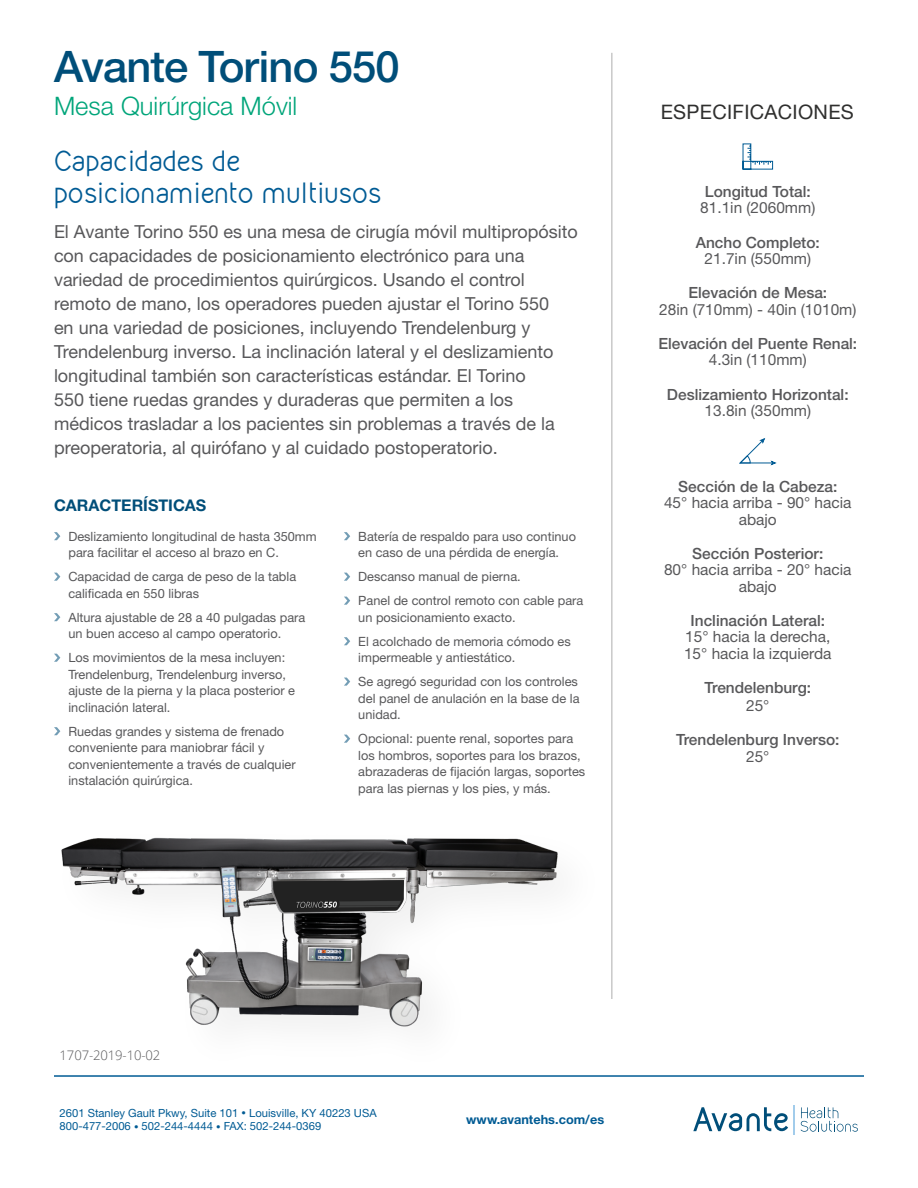
<style>
.page{position:relative;width:918px;height:1188px;background:#fff}
.page>*{position:absolute;margin:0;border:0;box-sizing:border-box;transform-origin:0 0}
.t1{font:500 43.5px "Helvetica Neue LT Std";letter-spacing:-.02em;color:#004e79}
.t2{font:25.5px/32.1px "Kirvy";color:#005b94}
.t3{font:300 25.5px "Helvetica Neue LT Std";color:#00a57a}
.t4{font:19.95px "Helvetica Neue LT Std";letter-spacing:.015em;color:#2f2f2e}
.t5{font:18px/24px "Helvetica Neue LT Std";color:#58585a}
.t6{font:700 16.05px "Helvetica Neue LT Std";color:#004e79}
.t7{font:500 15.45px "Helvetica Neue LT Std";color:#58585a}
.t8{font:15.45px/16.5px "Helvetica Neue LT Std";color:#58585a;text-align:center}
.t9{font:300 13.2px "Open Sans";letter-spacing:-.01em;color:#58585a}
.t10{font:12.75px/16.5px "Helvetica Neue LT Std";color:#58585a}
.t11{font:700 12.75px "Helvetica Neue LT Std";color:#005b94}
.t12{font:11.25px/13.5px "Helvetica Neue LT Std";color:#005b94}
.s1{font-size:9px}
</style>
<div class="page">
<img style="left:61px;top:837px;width:497px;height:190px">
<svg style="left:742px;top:143px;width:31px;height:27px"></svg>
<svg style="left:739px;top:438px;width:37px;height:28px"></svg>
<svg style="left:344px;top:532px;width:6px;height:8px"></svg>
<svg style="left:54px;top:613px;width:6px;height:8px"></svg>
<svg style="left:54px;top:654px;width:6px;height:8px"></svg>
<svg style="left:54px;top:727px;width:6px;height:8px"></svg>
<svg style="left:344px;top:597px;width:6px;height:8px"></svg>
<svg style="left:54px;top:532px;width:6px;height:8px"></svg>
<svg style="left:54px;top:573px;width:6px;height:8px"></svg>
<svg style="left:344px;top:573px;width:6px;height:8px"></svg>
<svg style="left:344px;top:637px;width:6px;height:8px"></svg>
<svg style="left:344px;top:678px;width:6px;height:8px"></svg>
<svg style="left:344px;top:735px;width:6px;height:8px"></svg>
<hr style="left:612px;top:53px;width:1px;height:946px;background:#58585a">
<hr style="left:54px;top:1075px;width:810px;height:2px;background:#005b94">
<svg style="left:801px;top:1107px;width:57px;height:25px"></svg>
<hr style="left:793px;top:1105px;width:2px;height:29px;background:#98c7e9">
<svg style="left:693px;top:1107px;width:95px;height:24px"></svg>
<h1 class="t1" style="left:54px;top:41px;width:347px">Avante Torino 550</h1>
<h2 class="t3" style="left:54px;top:90px;width:245px">Mesa Quirúrgica Móvil</h2>
<h2 class="t2" style="left:54px;top:144px;width:330px">Capacidades de posicionamiento multiusos</h2>
<p class="t5" style="left:54px;top:219px;width:525px">El Avante Torino 550 es una mesa de cirugía móvil multipropósito con capacidades de posicionamiento electrónico para una variedad de procedimientos quirúrgicos. Usando el control remoto de mano, los operadores pueden ajustar el Torino 550<br>en una variedad de posiciones, incluyendo Trendelenburg y Trendelenburg inverso. La inclinación lateral y el deslizamiento longitudinal también son características estándar. El Torino<br>550 tiene ruedas grandes y duraderas que permiten a los médicos trasladar a los pacientes sin problemas a través de la preoperatoria, al quirófano y al cuidado postoperatorio.</p>
<p class="t6" style="left:54px;top:495px;width:154px">CARACTERÍSTICAS</p>
<p class="t10" style="left:68px;top:528px;width:250px">Deslizamiento longitudinal de hasta 350mm para facilitar el acceso al brazo en C.</p>
<p class="t10" style="left:68px;top:568px;width:229px">Capacidad de carga de peso de la tabla calificada en 550 libras</p>
<p class="t10" style="left:68px;top:609px;width:238px">Altura ajustable de 28 a 40 pulgadas para un buen acceso al campo operatorio.</p>
<p class="t10" style="left:68px;top:649px;width:228px">Los movimientos de la mesa incluyen:<br>Trendelenburg, Trendelenburg inverso, ajuste de la pierna y la placa posterior e inclinación lateral.</p>
<p class="t10" style="left:68px;top:723px;width:229px">Ruedas grandes y sistema de frenado conveniente para maniobrar fácil y convenientemente a través de cualquier instalación quirúrgica.</p>
<p class="t10" style="left:358px;top:528px;width:219px">Batería de respaldo para uso continuo en caso de una pérdida de energía.</p>
<p class="t10" style="left:358px;top:565px;width:227px;line-height:24px">Descanso manual de pierna.<br>Panel de control remoto con cable para</p>
<p class="t10" style="left:358px;top:605px;width:214px;line-height:24px">un posicionamiento exacto.<br>El acolchado de memoria cómodo es</p>
<p class="t10" style="left:358px;top:646px;width:221px;line-height:24px">impermeable y antiestático.<br>Se agregó seguridad con los controles</p>
<p class="t10" style="left:358px;top:690px;width:223px">del panel de anulación en la base de la unidad.</p>
<p class="t10" style="left:358px;top:730px;width:229px">Opcional: puente renal, soportes para los hombros, soportes para los brazos, abrazaderas de fijación largas, soportes para las piernas y los pies, y más.</p>
<h3 class="t4" style="left:661px;top:100px;width:195px">ESPECIFICACIONES</h3>
<p class="t7" style="left:705px;top:182px;width:107px">Longitud Total:</p>
<p class="t8" style="left:700px;top:199px;width:117px">81.1in (2060mm)</p>
<p class="t7" style="left:696px;top:233px;width:126px">Ancho Completo:</p>
<p class="t8" style="left:705px;top:250px;width:108px">21.7in (550mm)</p>
<p class="t7" style="left:688px;top:284px;width:140px">Elevación de Mesa:</p>
<p class="t8" style="left:659px;top:301px;width:199px">28in (710mm) - 40in (1010m)</p>
<p class="t7" style="left:658px;top:334px;width:200px">Elevación del Puente Renal:</p>
<p class="t8" style="left:709px;top:352px;width:99px">4.3in (110mm)</p>
<p class="t7" style="left:667px;top:385px;width:183px">Deslizamiento Horizontal:</p>
<p class="t8" style="left:705px;top:402px;width:108px">13.8in (350mm)</p>
<p class="t7" style="left:678px;top:477px;width:161px">Sección de la Cabeza:</p>
<p class="t8" style="left:664px;top:494px;width:189px">45° hacia arriba - 90° hacia abajo</p>
<p class="t7" style="left:692px;top:544px;width:133px">Sección Posterior:</p>
<p class="t8" style="left:664px;top:561px;width:189px">80° hacia arriba - 20° hacia abajo</p>
<p class="t7" style="left:691px;top:611px;width:136px">Inclinación Lateral:</p>
<p class="t8" style="left:684px;top:628px;width:149px;text-align:left">15° hacia la derecha,<br>15° hacia la izquierda</p>
<p class="t7" style="left:704px;top:678px;width:108px">Trendelenburg:</p>
<p class="t8" style="left:746px;top:697px;width:25px">25°</p>
<p class="t7" style="left:676px;top:731px;width:165px">Trendelenburg Inverso:</p>
<p class="t8" style="left:746px;top:748px;width:25px">25°</p>
<p class="t9" style="left:60px;top:1046px;width:102px">1707-2019-10-02</p>
<p class="t12" style="left:60px;top:1106px;width:319px">2601 Stanley Gault Pkwy, Suite 101 <span class="s1">•</span> Louisville, KY 40223 USA<br>800-477-2006 <span class="s1">•</span> 502-244-4444 <span class="s1">•</span> FAX: 502-244-0369</p>
<p class="t11" style="left:466px;top:1112px;width:139px">www.avantehs.com/es</p>
</div>
